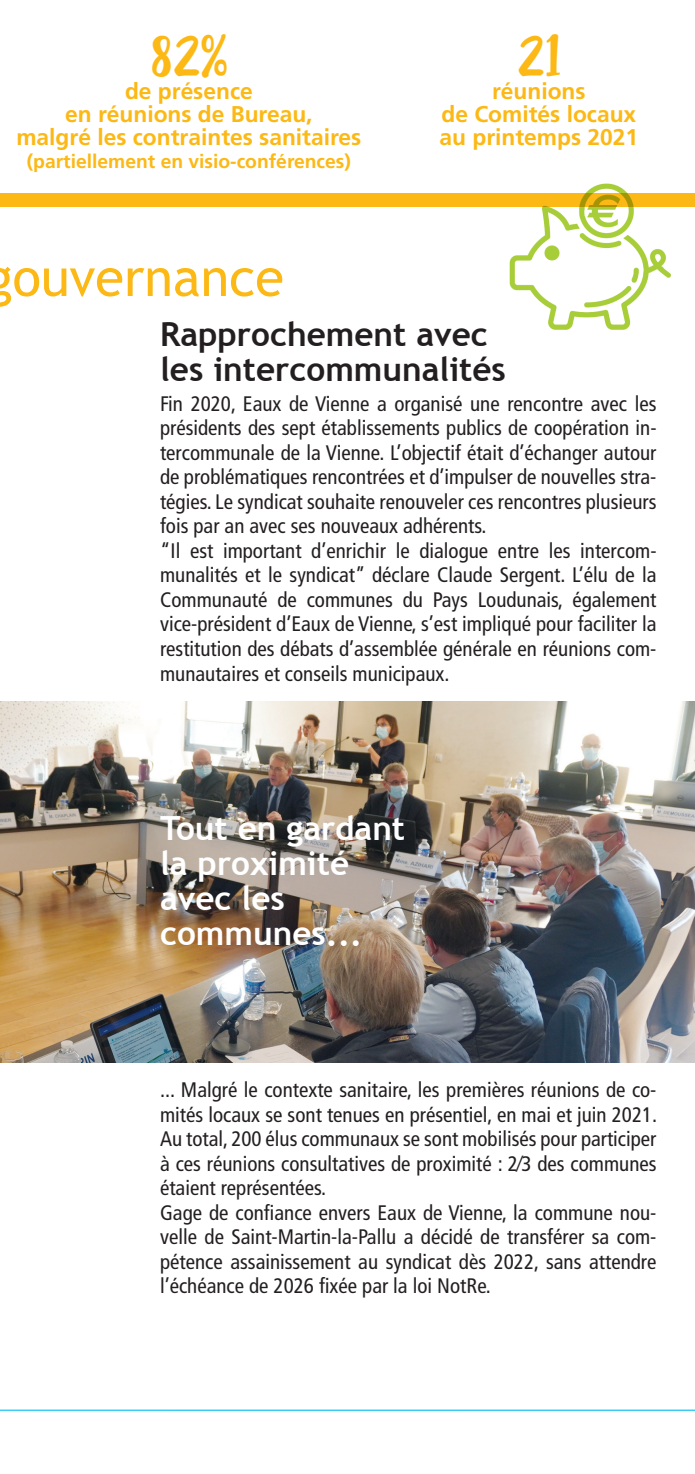
<style>
.page{position:relative;width:695px;height:1474px;background:#fff}
.page>*{position:absolute;margin:0;border:0;box-sizing:border-box;transform-origin:0 0}
.t1{font:52.5px "Trebuchet MS";color:#fcb814}
.t2{font:49px "Lilly Belle";color:#fcb814}
.t3{font:700 33.25px/35px "Trebuchet MS";color:#fff}
.t4{font:700 33.25px/35px "Trebuchet MS";color:#231f20}
.t5{font:700 22.75px/22.8px "Frutiger";color:#fcb814;text-align:center}
.t6{font:condensed 21px/24.5px "Frutiger";color:#231f20}
.t7{font:700 19.25px "Frutiger";color:#fcb814}
</style>
<div class="page">
<img style="left:0;top:701px;width:694px;height:361px">
<div style="left:0;top:193px;width:694px;height:13px;background:#fcb814"></div>
<svg style="left:0;top:1409px;width:694px;height:2px"></svg>
<img style="left:492px;top:183px;width:199px;height:147px">
<h2 class="t2" style="left:150px;top:22px;width:78px">82%</h2>
<p class="t5" style="left:16px;top:80px;width:346px">de présence<br>en réunions de Bureau,<br>malgré les contraintes sanitaires</p>
<p class="t7" style="left:27px;top:150px;width:325px">(partiellement en visio-conférences)</p>
<h1 class="t1" style="left:13px;top:246px;width:273px">ouvernance</h1>
<h2 class="t2" style="left:516px;top:22px;width:46px">21</h2>
<p class="t5" style="left:439px;top:80px;width:200px">réunions<br>de Comités locaux au printemps 2021</p>
<h3 class="t4" style="left:160px;top:317px;width:347px">Rapprochement avec les intercommunalités</h3>
<p class="t6" style="left:160px;top:391px;width:498px">Fin 2020, Eaux de Vienne a organisé une rencontre avec les présidents des sept établissements publics de coopération in&shy;tercommunale de la Vienne. L’objectif était d’échanger autour de problématiques rencontrées et d’impulser de nouvelles stra&shy;tégies. Le syndicat souhaite renouveler ces rencontres plusieurs fois par an avec ses nouveaux adhérents.<br>“Il est important d’enrichir le dialogue entre les intercom&shy;munalités et le syndicat” déclare Claude Sergent. L’élu de la Communauté de communes du Pays Loudunais, également vice-président d’Eaux de Vienne, s’est impliqué pour faciliter la restitution des débats d’assemblée générale en réunions com&shy;munautaires et conseils municipaux.</p>
<h3 class="t3" style="left:160px;top:810px;width:246px">Tout en gardant la proximité avec les communes...</h3>
<p class="t6" style="left:160px;top:1077px;width:498px">... Malgré le contexte sanitaire, les premières réunions de co&shy;mités locaux se sont tenues en présentiel, en mai et juin 2021.<br>Au total, 200 élus communaux se sont mobilisés pour participer à ces réunions consultatives de proximité : 2⁄3 des communes étaient représentées.<br>Gage de confiance envers Eaux de Vienne, la commune nou&shy;velle de Saint-Martin-la-Pallu a décidé de transférer sa com&shy;pétence assainissement au syndicat dès 2022, sans attendre l’échéance de 2026 fixée par la loi NotRe.</p>
</div>
